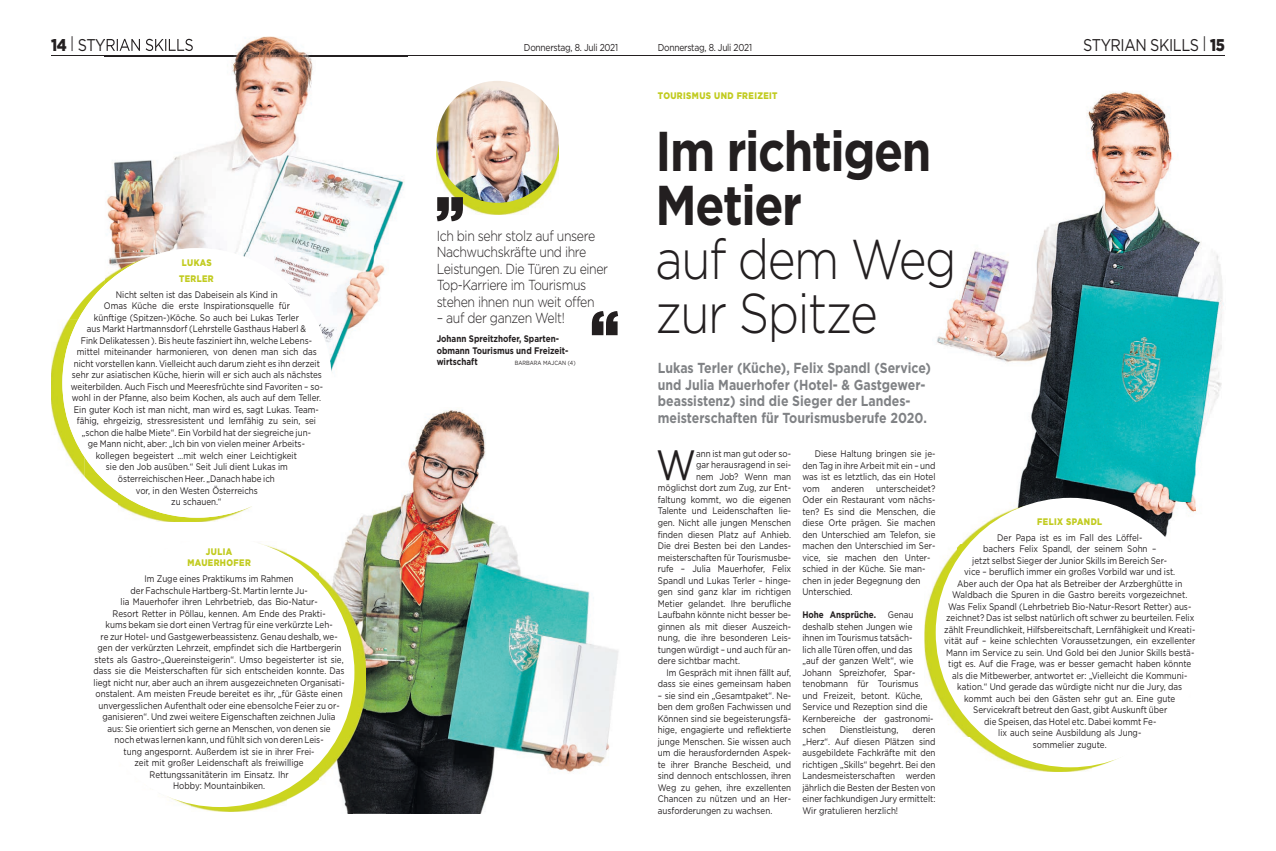
<style>
.page{position:relative;width:1276px;height:851px;background:#fff}
.page>*{position:absolute;margin:0;border:0;box-sizing:border-box;transform-origin:0 0}
.t1{font:300 56px/54px "Gotham";letter-spacing:-.03em;color:#231f20;scale:.85 1}
.t2{font:700 56px/54px "Gotham";letter-spacing:-.03em;color:#231f20;scale:.85 1}
.t3{font:42.4px "Gotham";color:#231f20;scale:.85 1}
.t4{font:17px "Gotham";letter-spacing:-.03em;color:#231f20;scale:.85 1}
.t5{font:700 14.5px/16.5px "Gotham";color:#808285;scale:.85 1}
.t6{font:300 14.5px/16.5px "Gotham";letter-spacing:-.03em;color:#231f20;scale:.85 1}
.t7{font:10px "Gotham";letter-spacing:-.03em;color:#231f20;scale:.85 1}
.t8{font:9.5px/11.5px "Gotham";color:#231f20;text-align:center;scale:.85 1}
.t9{font:700 9.5px/11.5px "Gotham";color:#231f20;scale:.85 1}
.t10{font:900 9.5px/15.8px "Gotham";letter-spacing:.05em;color:#c1cb1f;text-align:center;scale:.85 1}
.t11{font:6px "Gotham";color:#231f20;scale:.85 1}
.s1{font-size:16px}
.s2{font-weight:900}
.s3{font-weight:700}
</style>
<div class="page">
<hr style="left:51px;top:56px;width:1174px;height:1px;background:#231f20">
<img style="left:937px;top:91px;width:257px;height:417px">
<img style="left:1194px;top:238px;width:30px;height:274px">
<img style="left:924px;top:546px;width:34px;height:124px">
<img style="left:927px;top:670px;width:192px;height:101px">
<img style="left:937px;top:502px;width:256px;height:41px">
<div style="left:935px;top:497px;width:270px;height:270px;background:#fff;border-radius:50%"></div>
<img style="left:105px;top:36px;width:269px;height:234px">
<img style="left:374px;top:55px;width:33px;height:250px">
<img style="left:320px;top:270px;width:54px;height:101px">
<img style="left:105px;top:56px;width:302px;height:1px">
<img style="left:105px;top:39px;width:88px;height:12px">
<img style="left:436px;top:92px;width:122px;height:122px">
<img style="left:437px;top:81px;width:121px;height:122px;border-radius:61px">
<svg style="left:437px;top:197px;width:26px;height:24px"></svg>
<svg style="left:592px;top:311px;width:26px;height:24px"></svg>
<img style="left:69px;top:279px;width:36px;height:40px">
<img style="left:51px;top:319px;width:33px;height:157px">
<img style="left:84px;top:457px;width:34px;height:47px">
<img style="left:118px;top:492px;width:134px;height:30px">
<img style="left:105px;top:252px;width:57px;height:32px">
<img style="left:232px;top:252px;width:88px;height:33px">
<img style="left:291px;top:285px;width:29px;height:41px">
<div style="left:62px;top:248px;width:270px;height:269px;background:#fff;border-radius:50%"></div>
<img style="left:387px;top:410px;width:232px;height:403px">
<img style="left:346px;top:511px;width:41px;height:31px">
<img style="left:353px;top:542px;width:34px;height:271px">
<img style="left:347px;top:811px;width:6px;height:2px">
<img style="left:387px;top:410px;width:20px;height:42px">
<img style="left:167px;top:541px;width:199px;height:270px">
<div style="left:85px;top:537px;width:269px;height:269px;background:#fff;border-radius:50%"></div>
<p class="t10" style="left:179px;top:255px;width:42px">LUKAS<br>TERLER</p>
<p class="t8" style="left:71px;top:288px;width:298px">Nicht selten ist das Dabeisein als Kind in<br>Omas Küche die erste Inspirationsquelle für<br>künftige (Spitzen-)Köche. So auch bei Lukas Terler<br>aus Markt Hartmannsdorf (Lehrstelle Gasthaus Haberl &amp;<br>Fink Delikatessen ). Bis heute fasziniert ihn, welche Lebens&shy;mittel miteinander harmonieren, von denen man sich das nicht vorstellen kann. Vielleicht auch darum zieht es ihn derzeit sehr zur asiatischen Küche, hierin will er sich auch als nächstes weiterbilden. Auch Fisch und Meeresfrüchte sind Favoriten – so&shy;wohl in der Pfanne, also beim Kochen, als auch auf dem Teller.<br>Ein guter Koch ist man nicht, man wird es, sagt Lukas. Team&shy;fähig, ehrgeizig, stressresistent und lernfähig zu sein, sei „schon die halbe Miete“. Ein Vorbild hat der siegreiche jun-<br>ge Mann nicht, aber: „Ich bin von vielen meiner Arbeits&shy;kollegen begeistert …mit welch einer Leichtigkeit<br>sie den Job ausüben.“ Seit Juli dient Lukas im<br>österreichischen Heer. „Danach habe ich<br>vor, in den Westen Österreichs<br>zu schauen.“</p>
<p class="t10" style="left:187px;top:545px;width:76px;line-height:11.5px">JULIA<br>MAUERHOFER</p>
<p class="t8" style="left:94px;top:572px;width:297px">Im Zuge eines Praktikums im Rahmen<br>der Fachschule Hartberg-St. Martin lernte Ju-<br>lia Mauerhofer ihren Lehrbetrieb, das Bio-Natur-<br>Resort Retter in Pöllau, kennen. Am Ende des Prakti-<br>kums bekam sie dort einen Vertrag für eine verkürzte Leh-<br>re zur Hotel- und Gastgewerbeassistenz. Genau deshalb, we&shy;gen der verkürzten Lehrzeit, empfindet sich die Hartbergerin stets als Gastro-„Quereinsteigerin“. Umso begeisterter ist sie, dass sie die Meisterschaften für sich entscheiden konnte. Das liegt nicht nur, aber auch an ihrem ausgezeichneten Organisati&shy;onstalent. Am meisten Freude bereitet es ihr, „für Gäste einen unvergesslichen Aufenthalt oder eine ebensolche Feier zu or&shy;ganisieren“. Und zwei weitere Eigenschaften zeichnen Julia aus: Sie orientiert sich gerne an Menschen, von denen sie<br>noch etwas lernen kann, und fühlt sich von deren Leis-<br>tung angespornt. Außerdem ist sie in ihrer Frei-<br>zeit mit großer Leidenschaft als freiwillige<br>Rettungssanitäterin im Einsatz. Ihr<br>Hobby: Mountainbiken.</p>
<p class="t7" style="left:524px;top:41px;width:112px">Donnerstag, 8. Juli 2021</p>
<p class="t7" style="left:658px;top:41px;width:112px">Donnerstag, 8. Juli 2021</p>
<h3 class="t4" style="left:1083px;top:34px;width:168px">STYRIAN SKILLS <span class="s1">|</span> <span class="s2">15</span></h3>
<h3 class="t6" style="left:437px;top:227px;width:203px">Ich bin sehr stolz auf unsere<br>Nachwuchskräfte und ihre<br>Leistungen. Die Türen zu einer<br>Top-Karriere im Tourismus stehen ihnen nun weit offen</h3>
<h3 class="t6" style="left:437px;top:309px;width:152px">– auf der ganzen Welt!</h3>
<p class="t9" style="left:437px;top:333px;width:157px">Johann Spreitzhofer, Sparten&shy;obmann Tourismus und Freizeit&shy;wirtschaft</p>
<p class="t11" style="left:515px;top:359px;width:73px">BARBARA MAJCAN (4)</p>
<p class="t10" style="left:658px;top:88px;width:142px">TOURISMUS UND FREIZEIT</p>
<h1 class="t2" style="left:655px;top:124px;width:326px">Im richtigen<br>Metier</h1>
<h1 class="t1" style="left:655px;top:231px;width:356px">auf dem Weg zur Spitze</h1>
<h3 class="t5" style="left:658px;top:360px;width:323px">Lukas Terler (Küche), Felix Spandl (Service) und Julia Mauerhofer (Hotel- &amp; Gastgewer&shy;beassistenz) sind die Sieger der Landes&shy;meisterschaften für Tourismusberufe 2020.</h3>
<h2 class="t3" style="left:656px;top:437px;width:48px">W</h2>
<p class="t8" style="left:696px;top:447px;width:113px">ann ist man gut oder so-</p>
<p class="t8" style="left:802px;top:447px;width:158px;text-align:left;text-indent:12px">Diese Haltung bringen sie je&shy;den Tag in ihre Arbeit mit ein – und was ist es letztlich, das ein Hotel vom anderen unterscheidet?<br>Oder ein Restaurant vom nächs&shy;ten? Es sind die Menschen, die diese Orte prägen. Sie machen den Unterschied am Telefon, sie machen den Unterschied im Ser&shy;vice, sie machen den Unter&shy;schied in der Küche. Sie man&shy;chen in jeder Begegnung den<br>Unterschied.</p>
<p class="t8" style="left:802px;top:608px;width:156px;text-align:left"><span class="s3">Hohe Ansprüche.</span> Genau deshalb stehen Jungen wie ihnen im Tourismus tatsäch-<br>lich alle Türen offen, und das<br>„auf der ganzen Welt“, wie<br>Johann Spreizhofer, Spar&shy;tenobmann für Tourismus und Freizeit, betont. Küche,<br>Service und Rezeption sind die<br>Kernbereiche der gastronomi&shy;schen</p>
<p class="t8" style="left:696px;top:459px;width:113px">gar herausragend in sei-</p>
<p class="t8" style="left:696px;top:470px;width:113px">nem Job? Wenn man</p>
<p class="t8" style="left:658px;top:482px;width:158px">möglichst dort zum Zug, zur Ent-</p>
<p class="t8" style="left:658px;top:493px;width:158px">faltung kommt, wo die eigenen</p>
<p class="t8" style="left:658px;top:505px;width:158px">Talente und Leidenschaften lie-</p>
<p class="t8" style="left:658px;top:516px;width:158px">gen. Nicht alle jungen Menschen</p>
<p class="t8" style="left:658px;top:528px;width:158px">finden diesen Platz auf Anhieb.</p>
<p class="t8" style="left:658px;top:539px;width:158px">Die drei Besten bei den Landes-</p>
<p class="t8" style="left:658px;top:551px;width:158px">meisterschaften für Tourismusbe-</p>
<p class="t8" style="left:658px;top:562px;width:158px">rufe – Julia Mauerhofer, Felix</p>
<p class="t8" style="left:658px;top:574px;width:158px">Spandl und Lukas Terler – hinge-</p>
<p class="t8" style="left:658px;top:585px;width:158px">gen sind ganz klar im richtigen</p>
<p class="t8" style="left:658px;top:597px;width:158px">Metier gelandet. Ihre berufliche</p>
<p class="t8" style="left:658px;top:608px;width:158px">Laufbahn könnte nicht besser be-</p>
<p class="t8" style="left:658px;top:620px;width:158px">ginnen als mit dieser Auszeich-</p>
<p class="t8" style="left:658px;top:631px;width:158px">nung, die ihre besonderen Leis-</p>
<p class="t8" style="left:658px;top:643px;width:158px">tungen würdigt – und auch für an-</p>
<p class="t8" style="left:658px;top:654px;width:98px">dere sichtbar macht.</p>
<p class="t8" style="left:666px;top:666px;width:148px">Im Gespräch mit ihnen fällt auf,</p>
<p class="t8" style="left:658px;top:677px;width:158px">dass sie eines gemeinsam haben</p>
<p class="t8" style="left:658px;top:689px;width:158px;text-align:justify">– sie sind ein „Gesamtpaket“. Ne&shy;ben dem großen Fachwissen und Können sind sie begeisterungsfä&shy;hige, engagierte und reflektierte junge Menschen. Sie wissen auch um die herausfordernden Aspek&shy;te ihrer Branche Bescheid, und sind dennoch entschlossen, ihren Weg zu gehen, ihre exzellenten Chancen zu nützen und an Her&shy;ausforderungen zu wachsen.</p>
<p class="t10" style="left:1037px;top:513px;width:78px">FELIX SPANDL</p>
<p class="t8" style="left:944px;top:531px;width:297px">Der Papa ist es im Fall des Löffel-<br>bachers Felix Spandl, der seinem Sohn –<br>jetzt selbst Sieger der Junior Skills im Bereich Ser-<br>vice – beruflich immer ein großes Vorbild war und ist.<br>Aber auch der Opa hat als Betreiber der Arzberghütte in Waldbach die Spuren in die Gastro bereits vorgezeichnet.<br>Was Felix Spandl (Lehrbetrieb Bio-Natur-Resort Retter) aus&shy;zeichnet? Das ist selbst natürlich oft schwer zu beurteilen. Felix zählt Freundlichkeit, Hilfsbereitschaft, Lernfähigkeit und Kreati&shy;vität auf – keine schlechten Voraussetzungen, ein exzellenter Mann im Service zu sein. Und Gold bei den Junior Skills bestä&shy;tigt es. Auf die Frage, was er besser gemacht haben könnte als die Mitbewerber, antwortet er: „Vielleicht die Kommuni&shy;kation.“ Und gerade das würdigte nicht nur die Jury, das kommt auch bei den Gästen sehr gut an. Eine gute Servicekraft betreut den Gast, gibt Auskunft über<br>die Speisen, das Hotel etc. Dabei kommt Fe-<br>lix auch seine Ausbildung als Jung-<br>sommelier zugute.</p>
<p class="t8" style="left:802px;top:724px;width:158px;text-align:justify;text-indent:110px">deren „Herz“. Auf diesen Plätzen sind ausgebildete Fachkräfte mit den richtigen „Skills“ begehrt. Bei den Landesmeisterschaften werden jährlich die Besten der Besten von einer fachkundigen Jury ermittelt:<br>Wir gratulieren herzlich!</p>
<p class="t8" style="left:839px;top:724px;width:71px">Dienstleistung,</p>
</div>
